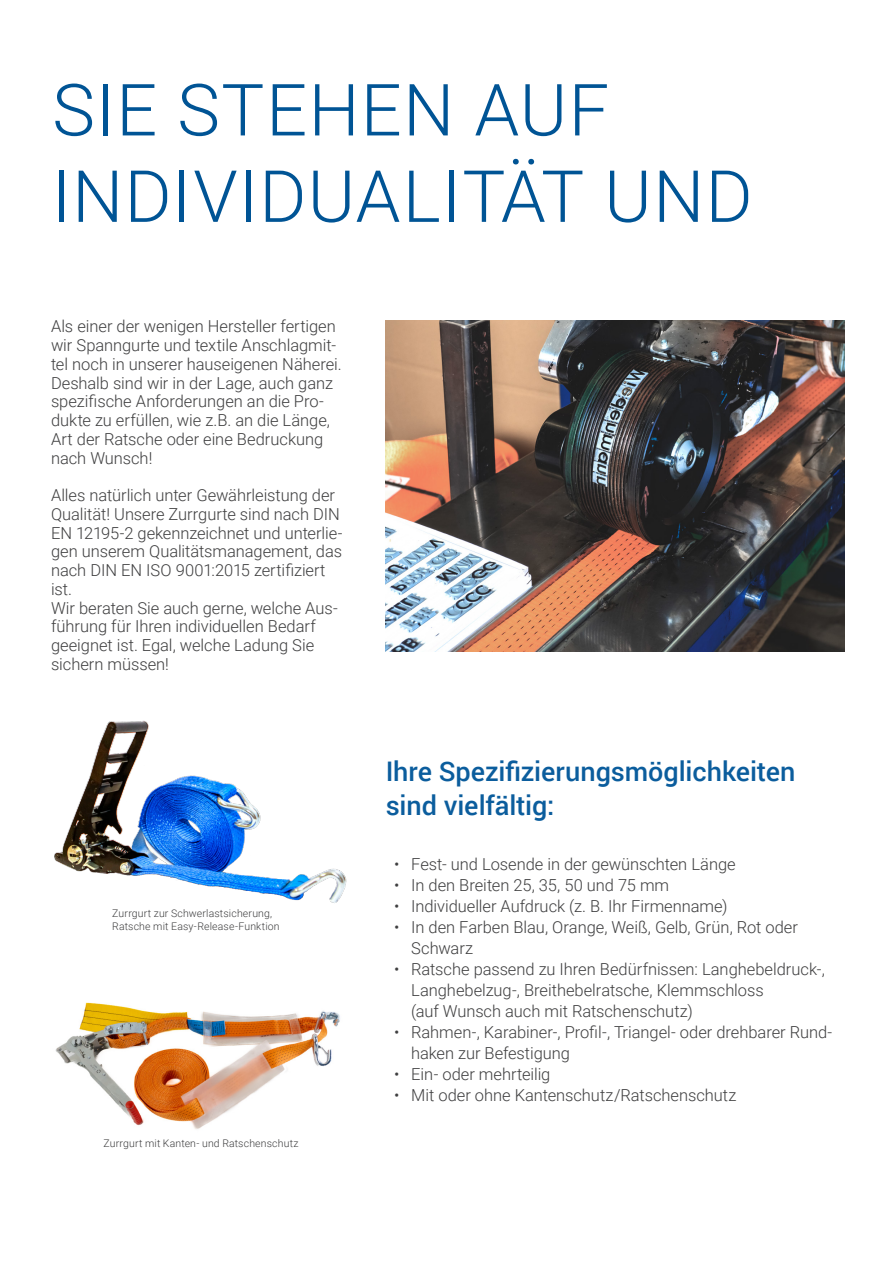
<style>
.page{position:relative;width:893px;height:1263px;background:#fff}
.page>*{position:absolute;margin:0;border:0;box-sizing:border-box;transform-origin:0 0}
.A4_Kapitelüberschrif{font:300 72px/86.4px "Roboto";letter-spacing:.02em;color:#005495}
.Abschnittsüberschrif{font:500 27px/34.5px "Roboto";letter-spacing:-.005em;color:#0b5d9d}
.A4_Fließtext{font:300 16.5px/18.8px "Roboto";letter-spacing:-.005em;color:#3e3e3f}
.Kleingedrucktes{font:300 10.5px "Roboto";letter-spacing:.015em;color:#3e3e3f}
.A4_Fließtext-2{font:300 10.5px "Roboto";letter-spacing:.015em;color:#3e3e3f}
</style>
<div class="page">
<img style="left:386px;top:320px;width:459px;height:331px">
<img style="left:54px;top:720px;width:293px;height:183px">
<img style="left:55px;top:1002px;width:285px;height:127px">
<p class="A4_Kapitelüberschrif" style="left:52px;top:64px;width:702px">SIE STEHEN AUF<br>INDIVIDUALITÄT UND</p>
<p class="A4_Fließtext" style="left:51px;top:316px;width:292px">Als einer der wenigen Hersteller fertigen wir Spanngurte und textile Anschlagmit&shy;tel noch in unserer hauseigenen Näherei.<br>Deshalb sind wir in der Lage, auch ganz spezifische Anforderungen an die Pro&shy;dukte zu erfüllen, wie z.B. an die Länge, Art der Ratsche oder eine Bedruckung nach Wunsch!</p>
<p class="A4_Fließtext" style="left:51px;top:485px;width:293px">Alles natürlich unter Gewährleistung der Qualität! Unsere Zurrgurte sind nach DIN EN 12195-2 gekennzeichnet und unterlie&shy;gen unserem Qualitätsmanagement, das nach DIN EN ISO 9001:2015 zertifiziert ist.</p>
<p class="A4_Fließtext" style="left:51px;top:598px;width:288px">Wir beraten Sie auch gerne, welche Aus&shy;führung für Ihren individuellen Bedarf geeignet ist. Egal, welche Ladung Sie sichern müssen!</p>
<p class="Kleingedrucktes" style="left:112px;top:905px;width:162px">Zurrgurt zur Schwerlastsicherung,</p>
<p class="Kleingedrucktes" style="left:112px;top:919px;width:169px">Ratsche mit Easy-Release-Funktion</p>
<p class="A4_Fließtext-2" style="left:103px;top:1136px;width:197px">Zurrgurt mit Kanten- und Ratschenschutz</p>
<p class="Abschnittsüberschrif" style="left:386px;top:753px;width:411px">Ihre Spezifizierungsmöglichkeiten sind vielfältig:</p>
<p class="A4_Fließtext" style="left:394px;top:854px;width:343px">• Fest- und Losende in der gewünschten Länge</p>
<p class="A4_Fließtext" style="left:394px;top:875px;width:277px">• In den Breiten 25, 35, 50 und 75 mm</p>
<p class="A4_Fließtext" style="left:394px;top:896px;width:335px">• Individueller Aufdruck (z. B. Ihr Firmenname)</p>
<p class="A4_Fließtext" style="left:411px;top:916px;width:388px;line-height:21px;text-indent:-17px">• In den Farben Blau, Orange, Weiß, Gelb, Grün, Rot oder<br>Schwarz</p>
<p class="A4_Fließtext" style="left:411px;top:958px;width:415px;line-height:21px;text-indent:-17px">• Ratsche passend zu Ihren Bedürfnissen: Langhebeldruck-,<br>Langhebelzug-, Breithebelratsche, Klemmschloss<br>(auf Wunsch auch mit Ratschenschutz)</p>
<p class="A4_Fließtext" style="left:411px;top:1021px;width:423px;line-height:21px;text-indent:-17px">• Rahmen-, Karabiner-, Profil-, Triangel- oder drehbarer Rund&shy;haken zur Befestigung</p>
<p class="A4_Fließtext" style="left:394px;top:1064px;width:158px">• Ein- oder mehrteilig</p>
<p class="A4_Fließtext" style="left:394px;top:1085px;width:344px">• Mit oder ohne Kantenschutz/Ratschenschutz</p>
</div>
